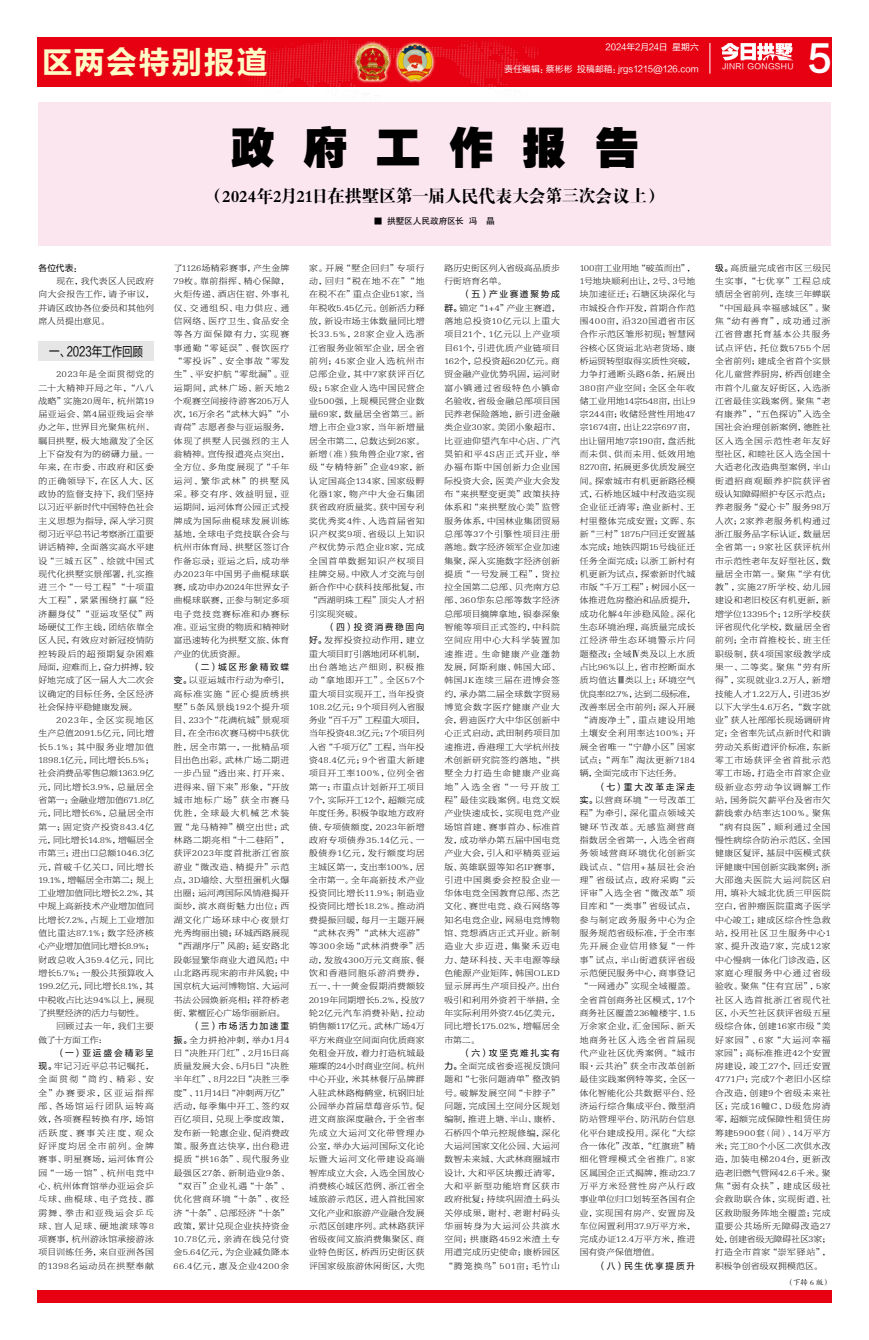
<style>
.page{position:relative;width:869px;height:1340px;background:#fff}
.page>*{position:absolute;margin:0;border:0;box-sizing:border-box;transform-origin:0 0}
.t1{font:43.75px "FZCCHK GBK1 0";color:#000}
.t2{font:36.75px "FZLTCHK ZJRB GBK1 0";color:#fff}
.t3{font:31.5px "FZLTCHK ZJRB GBK1 0";letter-spacing:.03em;color:#fffbc7}
.t4{font:17.5px "FZDBSK GBK1 0";letter-spacing:-.045em;color:#000}
.t5{font:13.12px "FZLTHK ZJRB GBK1 0";letter-spacing:-.01em;color:#000;scale:.8 1}
.t6{font:8.75px/13.3px "FZBYSK ZJRB GBK1 0";letter-spacing:.045em;color:#000;text-align:justify}
.t7{font:8.75px "FZLTHK GBK1 0";letter-spacing:.185em;color:#000}
.t8{font:8.75px "FZLTHK ZJRB GBK1 0";color:#fff}
.t9{font:8.75px/13.3px "FZBYSK ZJRB GBK1 0";letter-spacing:.02em;color:#000}
.t10{font:8.75px "FZHTK GBK1 0";letter-spacing:-.02em;color:#000}
.t11{font:8.75px "FZLTHK GBK1 0";letter-spacing:.205em;color:#000}
.t12{font:8.75px "FZLTHK ZJRB GBK1 0";color:#000}
.t13{font:7.88px "FZKTK GBK1 0";color:#000}
.t14{font:7.79px "FZLTHK ZJRB GBK1 0";letter-spacing:.04em;color:#fff}
.s1{font-family:"FZLTHK GBK1 0"}
</style>
<div class="page">
<div style="left:37px;top:37px;width:794px;height:50px;background:#e60012"></div>
<svg style="left:721px;top:43px;width:72px;height:18px"></svg>
<hr style="left:709px;top:43px;width:1px;height:31px;background:#fff">
<img style="left:246px;top:39px;width:293px;height:57px">
<img style="left:351px;top:40px;width:84px;height:44px">
<div style="left:38px;top:102px;width:792px;height:144px;background:#fbe6ef"></div>
<div style="left:38px;top:341px;width:116px;height:20px;background:#e6e6e7"></div>
<div style="left:37px;top:1290px;width:794px;height:12px;background:#e60012"></div>
<h3 class="t3" style="left:41px;top:45px;width:228px">区两会特别报道</h3>
<p class="t8" style="left:605px;top:43px;width:95px">2024年2月24日 星期六</p>
<p class="t8" style="left:504px;top:65px;width:196px">责任编辑：蔡彬彬 投稿邮箱：jrgs1215@126.com</p>
<p class="t14" style="left:721px;top:62px;width:73px">JINRI GONGSHU</p>
<h2 class="t2" style="left:807px;top:38px;width:26px">5</h2>
<p class="t12" style="left:38px;top:263px;width:45px">各位代表：</p>
<p class="t6" style="left:38px;top:274px;width:117px;text-indent:18px">现在，我代表区人民政府向大会报告工作，请予审议，并请区政协各位委员和其他列席人员提出意见。</p>
<h3 class="t5" style="left:49px;top:344px;width:119px">一、2023年工作回顾</h3>
<p class="t6" style="left:38px;top:368px;width:117px;text-indent:18px">2023年是全面贯彻党的二十大精神开局之年，“八八战略”实施20周年，杭州第19届亚运会、第4届亚残运会举办之年，世界目光聚焦杭州、瞩目拱墅，极大地激发了全区上下奋发有为的磅礴力量。一年来，在市委、市政府和区委的正确领导下，在区人大、区政协的监督支持下，我们坚持以习近平新时代中国特色社会主义思想为指导，深入学习贯彻习近平总书记考察浙江重要讲话精神，全面落实高水平建设“三城五区”、绘就中国式现代化拱墅实景部署，扎实推进三个“一号工程”“十项重大工程”，紧紧围绕打赢“经济翻身仗”“亚运攻坚仗”两场硬仗工作主线，团结依靠全区人民，有效应对新冠疫情防控转段后的超预期复杂困难局面，迎难而上，奋力拼搏，较好地完成了区一届人大二次会议确定的目标任务，全区经济社会保持平稳健康发展。</p>
<p class="t6" style="left:38px;top:713px;width:117px;text-indent:18px">2023年，全区实现地区生产总值2091.5亿元，同比增长5.1%；其中服务业增加值1898.1亿元，同比增长5.5%；社会消费品零售总额1363.9亿元，同比增长3.9%，总量居全省第一；金融业增加值671.8亿元，同比增长6%，总量居全市第一；固定资产投资843.4亿元，同比增长14.8%，增幅居全市第三；进出口总额1046.3亿元，首破千亿关口，同比增长19.1%，增幅居全市第二；规上工业增加值同比增长2.2%，其中规上高新技术产业增加值同比增长7.2%，占规上工业增加值比重达87.1%；数字经济核心产业增加值同比增长8.9%；财政总收入359.4亿元，同比增长5.7%；一般公共预算收入199.2亿元，同比增长8.1%，其中税收占比达94%以上，展现了拱墅经济的活力与韧性。</p>
<p class="t6" style="left:38px;top:1019px;width:117px;text-indent:18px">回顾过去一年，我们主要做了十方面工作：</p>
<p class="t11" style="left:56px;top:1048px;width:99px">（一）亚运盛会精彩呈</p>
<p class="t6" style="left:38px;top:1059px;width:117px"><span class="s1">现。</span>牢记习近平总书记嘱托，全面贯彻“简约、精彩、安全”办赛要求，区亚运指挥部、各场馆运行团队运转高效，各项赛程转换有序，场馆活跃度、赛事关注度、观众好评度均居全市前列。金牌赛事、明星赛场，运河体育公园“一场一馆”、杭州电竞中心、杭州体育馆举办亚运会乒乓球、曲棍球、电子竞技、霹雳舞、拳击和亚残运会乒乓球、盲人足球、硬地滚球等8项赛事，杭州游泳馆承接游泳项目训练任务，来自亚洲各国的1398名运动员在拱墅奉献</p>
<h1 class="t1" style="left:230px;top:121px;width:409px">政 府 工 作 报 告</h1>
<h3 class="t4" style="left:207px;top:186px;width:456px">（2024年2月21日在拱墅区第一届人民代表大会第三次会议上）</h3>
<p class="t10" style="left:374px;top:216px;width:122px">■ 拱墅区人民政府区长 冯　晶</p>
<p class="t6" style="left:174px;top:261px;width:117px">了1126场精彩赛事，产生金牌79枚。靠前指挥、精心保障，火炬传递、酒店住宿、外事礼仪、交通组织、电力供应、通信网络、医疗卫生、食品安全等各方面保障有力，实现赛事通勤“零延误”、餐饮医疗“零投诉”、安全事故“零发生”、平安护航“零纰漏”。亚运期间，武林广场、新天地2个观赛空间接待游客205万人次，16万余名“武林大妈”“小青荷”志愿者参与亚运服务，体现了拱墅人民强烈的主人翁精神。宣传报道亮点突出，全方位、多角度展现了“千年运河、繁华武林”的拱墅风采。移交有序、效益明显，亚运期间，运河体育公园正式授牌成为国际曲棍球发展训练基地，全球电子竞技联合会与杭州市体育局、拱墅区签订合作备忘录；亚运之后，成功举办2023年中国男子曲棍球联赛，成功申办2024年世界女子曲棍球联赛，正参与制定多项电子竞技竞赛标准和办赛标准。亚运宝贵的物质和精神财富迅速转化为拱墅文旅、体育产业的优质资源。</p>
<p class="t7" style="left:191px;top:662px;width:99px">（二）城区形象精致蝶</p>
<p class="t6" style="left:174px;top:673px;width:117px"><span class="s1">变。</span>以亚运城市行动为牵引，高标准实施“匠心提质绣拱墅”5条风景线192个提升项目、233个“花满杭城”景观项目，在全市6次赛马榜中5获优胜，居全市第一，一批精品项目出色出彩。武林广场二期进一步凸显“透出来、打开来、进得来、留下来”形象，“开放城市地标广场”获全市赛马优胜，全球最大机械艺术装置“龙马精神”横空出世；武林路二期亮相“十二巷陌”，获评2023年度首批浙江省旅游业“微改造、精提升”示范点，3D墙绘、大型扭蛋机火爆出圈；运河湾国际风情港揭开面纱，滨水商街魅力出位；西湖文化广场环球中心夜景灯光秀绚丽出镜；环城西路展现“西湖序厅”风韵；延安路北段彰显繁华商业大道风范；中山北路再现宋韵市井风貌；中国京杭大运河博物馆、大运河书法公园焕新亮相；祥符桥老街、紫檀匠心广场华丽新启。</p>
<p class="t7" style="left:191px;top:1021px;width:99px">（三）市场活力加速重</p>
<p class="t6" style="left:174px;top:1033px;width:117px"><span class="s1">振。</span>全力拼抢冲刺，举办1月4日“决胜开门红”、2月15日高质量发展大会、5月5日“决胜半年红”、8月22日“决胜三季度”、11月14日“冲刺两万亿”活动，每季集中开工、签约双百亿项目，兑现上季度政策，发布新一轮惠企业、促消费政策。服务直达快享，出台稳进提质“拱16条”、现代服务业最强区27条、新制造业9条、“双百”企业礼遇“十条”、优化营商环境“十条”、夜经济“十条”、总部经济“十条”政策，累计兑现企业扶持资金10.78亿元，亲清在线兑付资金5.64亿元，为企业减负降本66.4亿元，惠及企业4200余</p>
<p class="t6" style="left:309px;top:261px;width:117px">家。开展“墅企回归”专项行动，回归“税在地不在”“地在税不在”重点企业51家，当年税收5.45亿元。创新活力释放，新设市场主体数量同比增长33.5%，28家企业入选浙江省服务业领军企业，居全省前列；45家企业入选杭州市总部企业，其中7家获评百亿级；5家企业入选中国民营企业500强，上规模民营企业数量69家，数量居全省第三。新增上市企业3家，当年新增量居全市第二，总数达到26家。新增（准）独角兽企业7家，省级“专精特新”企业49家，新认定国高企134家、国家级孵化器1家，物产中大金石集团获省政府质量奖。获中国专利奖优秀奖4件、入选首届省知识产权奖9项、省级以上知识产权优势示范企业8家，完成全国首单数据知识产权项目挂牌交易。中欧人才交流与创新合作中心获科技部批复，市“西湖明珠工程”顶尖人才招引实现突破。</p>
<p class="t7" style="left:327px;top:622px;width:99px">（四）投资消费稳固向</p>
<p class="t6" style="left:309px;top:634px;width:117px"><span class="s1">好。</span>发挥投资拉动作用，建立重大项目盯引落地闭环机制，出台落地达产细则，积极推动“拿地即开工”。全区57个重大项目实现开工，当年投资108.2亿元；9个项目列入省服务业“百千万”工程重大项目，当年投资48.3亿元；7个项目列入省“千项万亿”工程，当年投资48.4亿元；9个省重大新建项目开工率100%，位列全省第一；市重点计划新开工项目7个，实际开工12个，超额完成年度任务。积极争取地方政府债、专项债额度，2023年新增政府专项债券35.14亿元、一般债券1亿元，发行额度均居主城区第一，支出率100%，居全市第一。全年高新技术产业投资同比增长11.9%；制造业投资同比增长18.2%。推动消费提振回暖，每月一主题开展“武林衣秀”“武林大巡游”等300余场“武林消费季”活动，发放4300万元文商旅、餐饮和香港同胞乐游消费券，五一、十一黄金假期消费额较2019年同期增长5.2%，投放7轮2亿元汽车消费补贴，拉动销售额117亿元。武林广场4万平方米商业空间面向优质商家免租金开放，着力打造杭城最璀璨的24小时商业空间。杭州中心开业，米其林餐厅品牌群入驻武林路梅鹤堂，杭钢旧址公园举办首届草莓音乐节。促进文商旅深度融合，于全省率先成立大运河文化带管理办公室，举办大运河国际文化论坛暨大运河文化带建设高端智库成立大会，入选全国放心消费核心城区范例、浙江省全域旅游示范区，进入首批国家文化产业和旅游产业融合发展示范区创建序列。武林路获评省级夜间文旅消费集聚区、商业特色街区，桥西历史街区获评国家级旅游休闲街区，大兜</p>
<p class="t9" style="left:444px;top:261px;width:117px">路历史街区列入省级高品质步行街培育名单。</p>
<p class="t7" style="left:462px;top:289px;width:99px">（五）产业赛道聚势成</p>
<p class="t6" style="left:444px;top:301px;width:117px"><span class="s1">群。</span>锚定“1+4”产业主赛道，落地总投资10亿元以上重大项目21个、1亿元以上产业项目61个，引进优质产业链项目162个，总投资超620亿元。商贸金融产业优势巩固，运河财富小镇通过省级特色小镇命名验收，省级金融总部项目国民养老保险落地，新引进金融类企业30家。美团小象超市、比亚迪仰望汽车中心店、广汽昊铂和平4S店正式开业，举办福布斯中国创新力企业国际投资大会，医美产业大会发布“来拱墅变更美”政策扶持体系和“来拱墅放心美”监管服务体系，中国林业集团贸易总部等37个引擎性项目注册落地。数字经济领军企业加速集聚，深入实施数字经济创新提质“一号发展工程”，货拉拉全国第二总部、贝壳南方总部、360华东总部等数字经济总部项目摘牌拿地，银泰深象智能等项目正式签约，中科院空间应用中心大科学装置加速推进。生命健康产业蓬勃发展，阿斯利康、韩国大邱、韩国JK连续三届在进博会签约，承办第二届全球数字贸易博览会数字医疗健康产业大会，碧迪医疗大中华区创新中心正式启动，武田制药项目加速推进，香港理工大学杭州技术创新研究院签约落地，“拱墅全力打造生命健康产业高地”入选全省“一号开放工程”最佳实践案例。电竞文娱产业快速成长，实现电竞产业场馆首建、赛事首办、标准首发，成功举办第五届中国电竞产业大会，引入和平精英亚运版、英雄联盟等知名IP赛事，引进中国奥委会控股企业—华体电竞全国教育总部、杰艺文化、赛世电竞、焱石网络等知名电竞企业，网易电竞博物馆、竞想酒店正式开业。新制造业大步迈进，集聚禾迈电力、楚环科技、天丰电源等绿色能源产业矩阵，韩国OLED显示屏再生产项目投产。出台吸引和利用外资若干举措，全年实际利用外资7.45亿美元，同比增长175.02%，增幅居全市第二。</p>
<p class="t7" style="left:462px;top:1048px;width:99px">（六）攻坚克难扎实有</p>
<p class="t6" style="left:444px;top:1059px;width:117px"><span class="s1">力。</span>全面完成省委巡视反馈问题和“七张问题清单”整改销号。破解发展空间“卡脖子”问题，完成国土空间分区规划编制，推进上塘、半山、康桥、石桥四个单元控规修编，深化大运河国家文化公园、大运河数智未来城、大武林商圈城市设计，大和平区块搬迁清零，大和平新型功能培育区获市政府批复；持续巩固渣土码头关停成果，谢村、老谢村码头华丽转身为大运河公共滨水空间；拱康路4592米渣土专用道完成历史使命；康桥园区“腾笼换鸟”501亩；毛竹山</p>
<p class="t6" style="left:579px;top:261px;width:117px">100亩工业用地“破茧而出”，1号地块顺利出让，2号、3号地块加速征迁；石塘区块深化与市城投合作开发，首期合作范围400亩，沿320国道省市区合作示范区雏形初现；智慧网谷核心区货运北站老货场、康桥运贸转型取得实质性突破，力争打通断头路6条，拓展出380亩产业空间；全区全年收储工业用地14宗548亩，出让9宗244亩；收储经营性用地47宗1674亩，出让22宗697亩，出让留用地7宗190亩，盘活批而未供、供而未用、低效用地8270亩，拓展更多优质发展空间。探索城市有机更新路径模式，石桥地区城中村改造实现企业征迁清零；渔业新村、王村里整体完成安置；文晖、东新“三村”1875户回迁安置基本完成；地铁四期15号线征迁任务全面完成；以浙工新村有机更新为试点，探索新时代城市版“千万工程”；树园小区一体推进危房整治和品质提升，成功化解4年涉稳风险。深化生态环境治理，高质量完成长江经济带生态环境警示片问题整改；全域Ⅳ类及以上水质占比96%以上，省市控断面水质均值达Ⅲ类以上；环境空气优良率82.7%，达到二级标准，改善率居全市前列；深入开展“清废净土”，重点建设用地土壤安全利用率达100%；开展全省唯一“宁静小区”国家试点；“两车”淘汰更新7184辆，全面完成市下达任务。</p>
<p class="t7" style="left:597px;top:782px;width:99px">（七）重大改革走深走</p>
<p class="t6" style="left:579px;top:793px;width:117px"><span class="s1">实。</span>以营商环境“一号改革工程”为牵引，深化重点领域关键环节改革。无感监测营商指数居全省第一，入选全省商务领域营商环境优化创新实践试点、“信用+基层社会治理”省级试点，政府采购“云评审”入选全省“微改革”项目库和“一类事”省级试点，参与制定政务服务中心为企服务规范省级标准，于全市率先开展企业信用修复“一件事”试点，半山街道获评省级示范便民服务中心，商事登记“一网通办”实现全域覆盖。全省首创商务社区模式，17个商务社区覆盖236幢楼宇、1.5万余家企业，汇金国际、新天地商务社区入选全省首届现代产业社区优秀案例。“城市眼·云共治”获全市改革创新最佳实践案例特等奖，全区一体化智能化公共数据平台、经济运行综合集成平台、微型消防站管理平台、防汛防台信息化平台建成投用。深化“大综合一体化”改革，“红旗班”精细化管理模式全省推广。8家区属国企正式揭牌，推动23.7万平方米经营性房产从行政事业单位归口划转至各国有企业，实现国有房产、安置房及车位闲置利用37.9万平方米，完成办证12.4万平方米，推进国有资产保值增值。</p>
<p class="t7" style="left:597px;top:1260px;width:99px">（八）民生优享提质升</p>
<p class="t6" style="left:714px;top:261px;width:117px"><span class="s1">级。</span>高质量完成省市区三级民生实事，“七优享”工程总成绩居全省前列，连续三年蝉联“中国最具幸福感城区”。聚焦“幼有善育”，成功通过浙江省普惠托育基本公共服务试点评估，托位数5755个居全省前列；建成全省首个实景化儿童营养厨房，桥西创建全市首个儿童友好街区，入选浙江省最佳实践案例。聚焦“老有康养”，“五色探访”入选全国社会治理创新案例，德胜社区入选全国示范性老年友好型社区，和睦社区入选全国十大适老化改造典型案例，半山街道招商观颐养护院获评省级认知障碍照护专区示范点；养老服务“爱心卡”服务98万人次；2家养老服务机构通过浙江服务品字标认证，数量居全省第一；9家社区获评杭州市示范性老年友好型社区，数量居全市第一。聚焦“学有优教”，实施27所学校、幼儿园建设和老旧校区有机更新，新增学位13395个；12所学校获评省现代化学校，数量居全省前列；全市首推校长、班主任职级制，获4项国家级教学成果一、二等奖。聚焦“劳有所得”，实现就业3.2万人，新增技能人才1.22万人，引进35岁以下大学生4.6万名，“数字就业”获人社部部长现场调研肯定；全省率先试点新时代和谐劳动关系街道评价标准，东新零工市场获评全省首批示范零工市场，打造全市首家企业级新业态劳动争议调解工作站，国务院欠薪平台及省市欠薪线索办结率达100%。聚焦“病有良医”，顺利通过全国慢性病综合防治示范区、全国健康区复评，基层中医模式获评健康中国创新实践案例；浙大邵逸夫医院大运河院区启用，填补大城北优质三甲医院空白，省肿瘤医院重离子医学中心竣工；建成区综合性急救站，投用社区卫生服务中心1家、提升改造7家，完成12家中心慢病一体化门诊改造，区家庭心理服务中心通过省级验收。聚焦“住有宜居”，5家社区入选首批浙江省现代社区，小天竺社区获评省级五星级综合体，创建16家市级“美好家园”、6家“大运河幸福家园”；高标准推进42个安置房建设，竣工27个，回迁安置4771户；完成7个老旧小区综合改造，创建9个省级未来社区；完成16幢C、D级危房清零，超额完成保障性租赁住房筹建5900套（间）、14万平方米；完工80个小区二次供水改造，加装电梯204台，更新改造老旧燃气管网42.6千米。聚焦“弱有众扶”，建成区级社会救助联合体，实现街道、社区救助服务阵地全覆盖；完成重要公共场所无障碍改造27处，创建省级无障碍社区3家；打造全市首家“崇军驿站”，积极争创省级双拥模范区。</p>
<p class="t13" style="left:786px;top:1278px;width:46px">（下转 6 版）</p>
</div>
